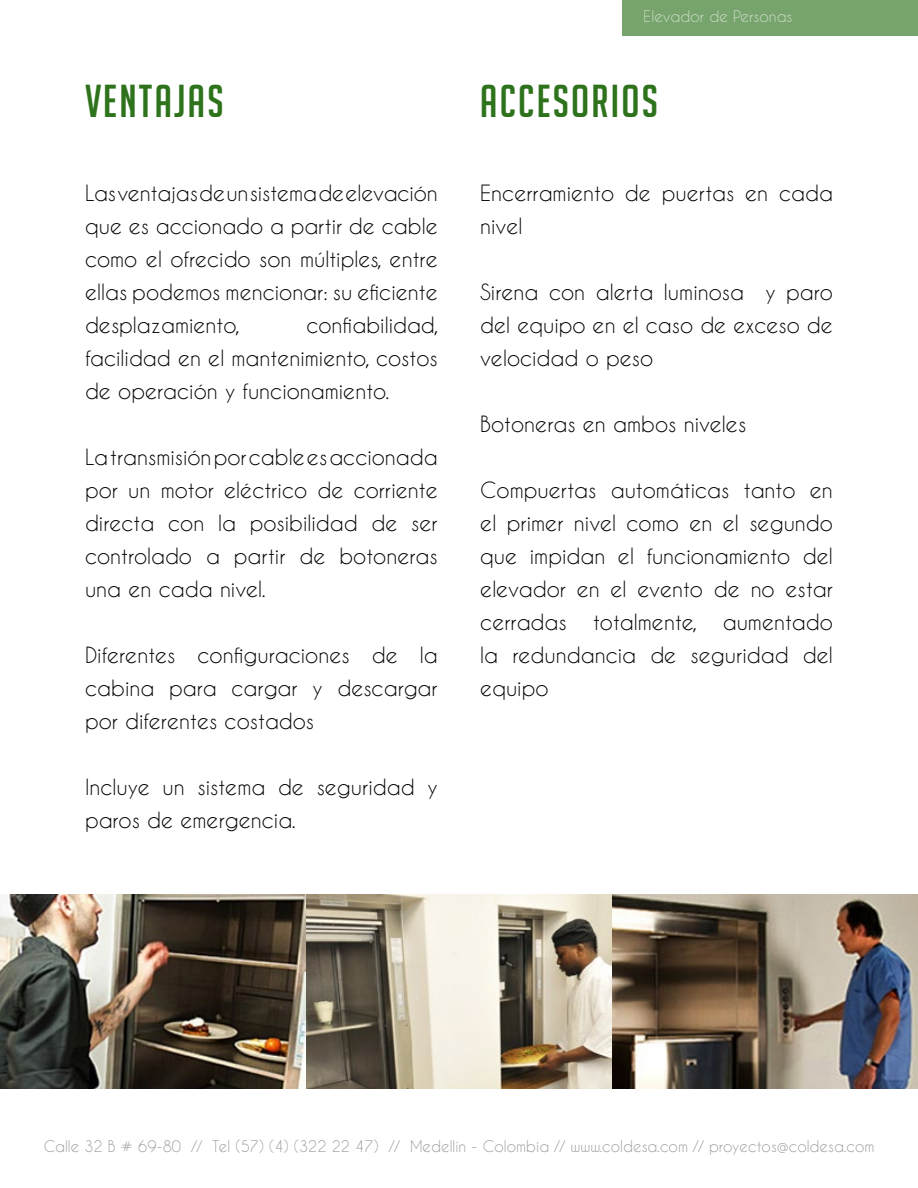
<style>
.page{position:relative;width:918px;height:1188px;background:#fff}
.page>*{position:absolute;margin:0;border:0;box-sizing:border-box;transform-origin:0 0}
.t1{font:45px "Big Noodle Titling";letter-spacing:.05em;color:#2e731c}
.t2{font:21px/33px "Caviar Dreams";color:#000;text-align:justify}
.t3{font:15px "Caviar Dreams";color:#666}
.t4{font:15px "Caviar Dreams";color:#fff}
</style>
<div class="page">
<div style="left:622px;top:0;width:296px;height:36px;background:#77a46c"></div>
<img style="left:0;top:894px;width:918px;height:194px">
<p class="t4" style="left:644px;top:7px;width:150px">Elevador de Personas</p>
<h1 class="t1" style="left:85px;top:77px;width:140px">VENTAJAS</h1>
<h1 class="t1" style="left:480px;top:77px;width:179px">ACCESORIOS</h1>
<p class="t2" style="left:85px;top:176px;width:354px">Las ventajas de un sistema de elevación que es accionado a partir de cable como el ofrecido son múltiples, entre ellas podemos mencionar: su eficiente desplazamiento,</p>
<p class="t2" style="left:85px;top:308px;width:355px;text-indent:221px">confiabilidad, facilidad en el mantenimiento, costos de operación y funcionamiento.</p>
<p class="t2" style="left:85px;top:440px;width:354px">La transmisión por cable es accionada por un motor eléctrico de corriente directa con la posibilidad de ser controlado a partir de botoneras una en cada nivel.</p>
<p class="t2" style="left:85px;top:638px;width:354px">Diferentes configuraciones de la cabina para cargar y descargar por diferentes costados</p>
<p class="t2" style="left:85px;top:770px;width:354px">Incluye un sistema de seguridad y paros de emergencia.</p>
<p class="t2" style="left:480px;top:176px;width:354px">Encerramiento de puertas en cada nivel</p>
<p class="t2" style="left:480px;top:275px;width:354px">Sirena con alerta luminosa y paro del equipo en el caso de exceso de velocidad o peso</p>
<p class="t2" style="left:480px;top:407px;width:267px">Botoneras en ambos niveles</p>
<p class="t2" style="left:480px;top:473px;width:354px">Compuertas automáticas tanto en el primer nivel como en el segundo que impidan el funcionamiento del elevador en el evento de no estar cerradas</p>
<p class="t2" style="left:480px;top:605px;width:354px;text-indent:113px">totalmente, aumentado la redundancia de seguridad del equipo</p>
<p class="t3" style="left:43px;top:1137px;width:833px">Calle 32 B # 69-80 // Tel (57) (4) (322 22 47) // Medellín - Colombia // www.coldesa.com // proyectos@coldesa.com</p>
</div>
